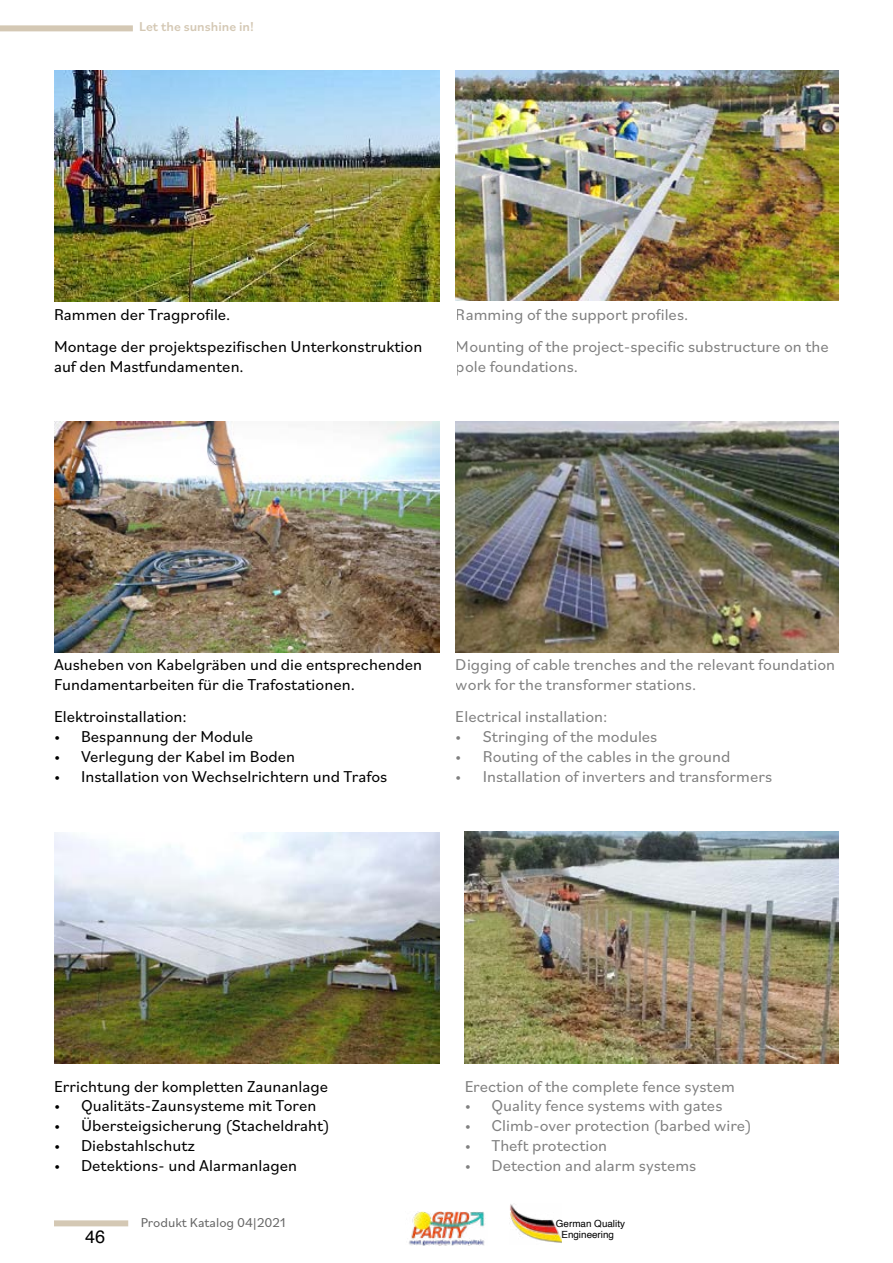
<style>
.page{position:relative;width:893px;height:1263px;background:#fff}
.page>*{position:absolute;margin:0;border:0;box-sizing:border-box;transform-origin:0 0}
.t1{font:18px "Helvetica";color:#000}
.t2{font:16.5px/32.4px "Bilo";color:#000}
.t3{font:13.5px "Bilo";color:#000}
.t4{font:500 13.5px "Bilo";color:#d4c8b4}
.t5{font:9.9px/11.9px "Helvetica";color:#000;text-align:center}
</style>
<div class="page">
<img style="left:409px;top:1212px;width:76px;height:33px">
<div style="left:0;top:25px;width:133px;height:6px;background:#d4c8b4"></div>
<div style="left:54px;top:1220px;width:74px;height:6px;background:#d4c8b4"></div>
<img style="left:510px;top:1204px;width:52px;height:39px">
<img style="left:54px;top:70px;width:385px;height:231px">
<img style="left:456px;top:70px;width:383px;height:230px">
<img style="left:54px;top:422px;width:385px;height:231px">
<img style="left:464px;top:832px;width:375px;height:231px">
<img style="left:54px;top:832px;width:385px;height:231px">
<img style="left:456px;top:422px;width:383px;height:231px">
<p class="t4" style="left:139px;top:18px;width:116px">Let the sunshine in!</p>
<p class="t2" style="left:54px;top:297px;width:370px">Rammen der Tragprofile.<br>Montage der projektspezifischen Unterkonstruktion</p>
<p class="t2" style="left:54px;top:350px;width:191px">auf den Mastfundamenten.</p>
<p class="t2" style="left:456px;top:297px;width:375px">Ramming of the support profiles.<br>Mounting of the project-specific substructure on the</p>
<p class="t2" style="left:456px;top:350px;width:124px">pole foundations.</p>
<p class="t2" style="left:54px;top:654px;width:370px;line-height:19.8px">Ausheben von Kabelgräben und die entsprechenden<br>Fundamentarbeiten für die Trafostationen.</p>
<p class="t2" style="left:54px;top:700px;width:134px">Elektroinstallation:</p>
<p class="t2" style="left:54px;top:720px;width:201px">• Bespannung der Module</p>
<p class="t2" style="left:54px;top:739px;width:243px">• Verlegung der Kabel im Boden</p>
<p class="t2" style="left:54px;top:759px;width:335px">• Installation von Wechselrichtern und Trafos</p>
<p class="t2" style="left:456px;top:654px;width:381px;line-height:19.8px">Digging of cable trenches and the relevant foundation work for the transformer stations.</p>
<p class="t2" style="left:456px;top:700px;width:153px">Electrical installation:</p>
<p class="t2" style="left:456px;top:720px;width:203px">• Stringing of the modules</p>
<p class="t2" style="left:456px;top:739px;width:276px">• Routing of the cables in the ground</p>
<p class="t2" style="left:456px;top:759px;width:318px">• Installation of inverters and transformers</p>
<p class="t2" style="left:54px;top:1069px;width:276px">Errichtung der kompletten Zaunanlage</p>
<p class="t2" style="left:54px;top:1089px;width:264px">• Qualitäts-Zaunsysteme mit Toren</p>
<p class="t2" style="left:54px;top:1109px;width:277px">• Übersteigsicherung (Stacheldraht)</p>
<p class="t2" style="left:54px;top:1129px;width:143px">• Diebstahlschutz</p>
<p class="t2" style="left:54px;top:1148px;width:245px">• Detektions- und Alarmanlagen</p>
<p class="t1" style="left:85px;top:1223px;width:22px">46</p>
<p class="t3" style="left:140px;top:1213px;width:147px">Produkt Katalog 04|2021</p>
<p class="t2" style="left:464px;top:1069px;width:272px">Erection of the complete fence system</p>
<p class="t2" style="left:464px;top:1089px;width:260px">• Quality fence systems with gates</p>
<p class="t2" style="left:464px;top:1109px;width:289px">• Climb-over protection (barbed wire)</p>
<p class="t2" style="left:464px;top:1129px;width:144px">• Theft protection</p>
<p class="t2" style="left:464px;top:1148px;width:234px">• Detection and alarm systems</p>
<p class="t5" style="left:556px;top:1217px;width:71px">German Quality<br>Engineering</p>
</div>
